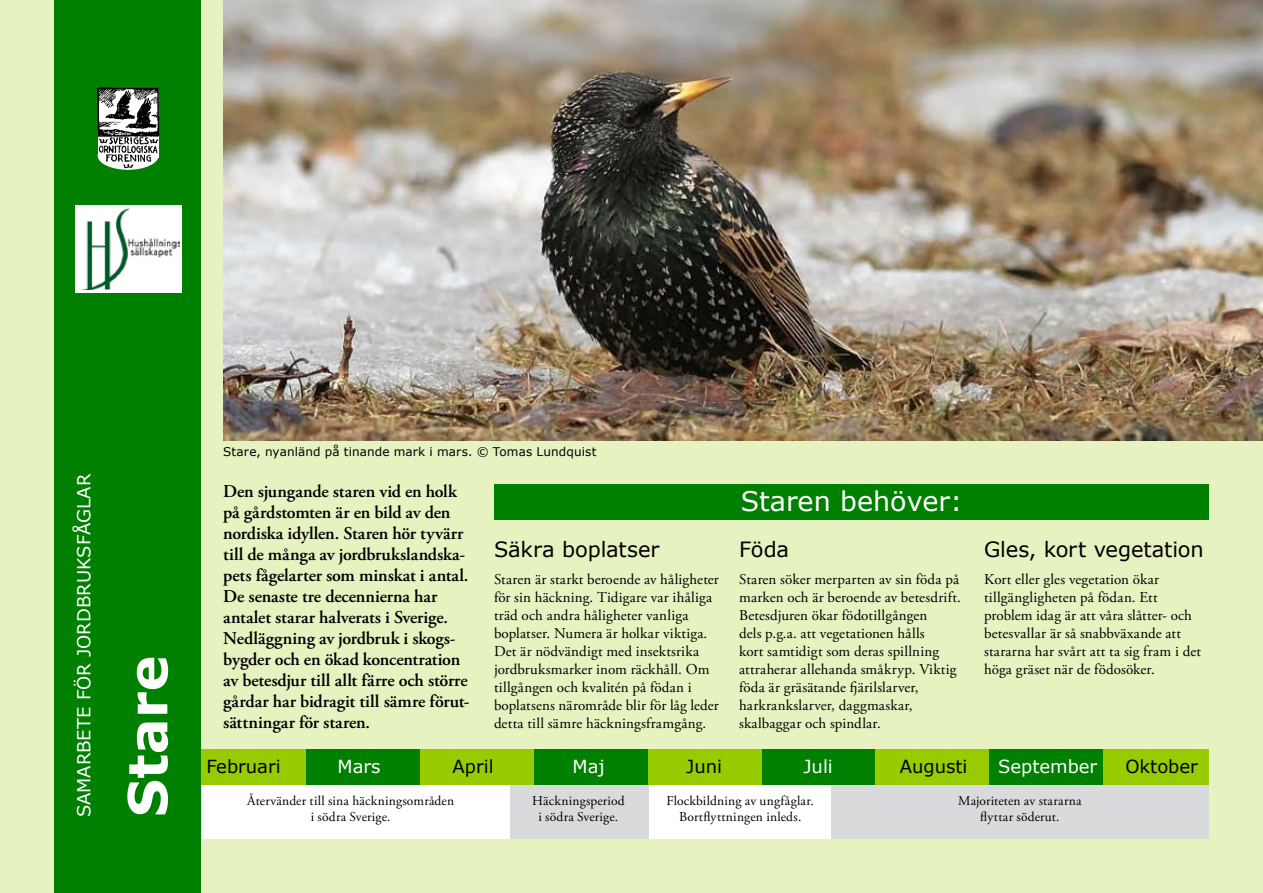
<style>
.page{position:relative;width:1263px;height:893px;background:#e6f2bf}
.page>*{position:absolute;margin:0;border:0;box-sizing:border-box;transform-origin:0 0}
.t1{font:700 54px "Verdana";color:#fff}
.t2{font:27px "Verdana";color:#fff}
.t3{font:21px "Verdana";letter-spacing:-.005em;color:#000}
.t4{font:600 18px/21px "Adobe Garamond Pro";letter-spacing:-.005em;color:#000}
.t5{font:18px "Verdana";color:#fff}
.t6{font:18px "Verdana";color:#000}
.t7{font:15px/18px "Adobe Garamond Pro";letter-spacing:.01em;color:#000}
.t8{font:13.5px/16.5px "Adobe Garamond Pro";letter-spacing:.015em;color:#000;text-align:center}
.t9{font:12px "Verdana";letter-spacing:.005em;color:#000}
</style>
<div class="page">
<div style="left:509px;top:783px;width:139px;height:55px;background:#d9dadb"></div>
<div style="left:202px;top:782px;width:307px;height:57px;background:#fff"></div>
<div style="left:306px;top:749px;width:114px;height:35px;background:#008000"></div>
<div style="left:831px;top:783px;width:377px;height:56px;background:#d9dadb"></div>
<div style="left:494px;top:485px;width:715px;height:35px;background:#008000"></div>
<div style="left:649px;top:783px;width:181px;height:56px;background:#fff"></div>
<img style="left:224px;top:0;width:1039px;height:441px">
<div style="left:420px;top:749px;width:114px;height:35px;background:#9c0"></div>
<div style="left:534px;top:749px;width:114px;height:35px;background:#008000"></div>
<div style="left:648px;top:749px;width:114px;height:35px;background:#9c0"></div>
<div style="left:762px;top:749px;width:113px;height:35px;background:#008000"></div>
<div style="left:875px;top:749px;width:114px;height:35px;background:#9c0"></div>
<div style="left:989px;top:749px;width:114px;height:35px;background:#008000"></div>
<div style="left:1103px;top:749px;width:106px;height:35px;background:#9c0"></div>
<div style="left:201px;top:749px;width:105px;height:35px;background:#9c0"></div>
<div style="left:55px;top:0;width:146px;height:893px;background:#008000"></div>
<img style="left:97px;top:87px;width:62px;height:83px">
<div style="left:75px;top:206px;width:107px;height:87px;background:#fff"></div>
<img style="left:83px;top:208px;width:96px;height:81px">
<p class="t5" style="left:73px;top:817px;width:345px;rotate:-90deg">SAMARBETE FÖR JORDBRUKSFÅGLAR</p>
<h1 class="t1" style="left:113px;top:817px;width:163px;rotate:-90deg">Stare</h1>
<p class="t9" style="left:223px;top:444px;width:375px">Stare, nyanländ på tinande mark i mars. © Tomas Lundquist</p>
<p class="t4" style="left:223px;top:481px;width:248px">Den sjungande staren vid en holk på gårdstomten är en bild av den nordiska idyllen. Staren hör tyvärr till de många av jordbrukslandska&shy;pets fågelarter som minskat i antal.<br>De senaste tre decennierna har antalet starar halverats i Sverige.<br>Nedläggning av jordbruk i skogs&shy;bygder och en ökad koncentration av betesdjur till allt färre och större gårdar har bidragit till sämre förut&shy;sättningar för staren.</p>
<h3 class="t3" style="left:494px;top:536px;width:167px">Säkra boplatser</h3>
<p class="t7" style="left:494px;top:571px;width:226px">Staren är starkt beroende av håligheter för sin häckning. Tidigare var ihåliga träd och andra håligheter vanliga boplatser. Numera är holkar viktiga.<br>Det är nödvändigt med insektsrika jordbruksmarker inom räckhåll. Om tillgången och kvalitén på födan i boplatsens närområde blir för låg leder detta till sämre häckningsframgång.</p>
<h2 class="t2" style="left:741px;top:484px;width:223px">Staren behöver:</h2>
<h3 class="t3" style="left:739px;top:536px;width:52px">Föda</h3>
<p class="t7" style="left:739px;top:571px;width:223px">Staren söker merparten av sin föda på marken och är beroende av betesdrift.<br>Betesdjuren ökar födotillgången<br>dels p.g.a. att vegetationen hålls<br>kort samtidigt som deras spillning attraherar allehanda småkryp. Viktig föda är gräsätande fjärilslarver, harkrankslarver, daggmaskar, skalbaggar och spindlar.</p>
<h3 class="t3" style="left:984px;top:536px;width:221px">Gles, kort vegetation</h3>
<p class="t7" style="left:984px;top:571px;width:218px">Kort eller gles vegetation ökar tillgängligheten på födan. Ett problem idag är att våra slåtter- och betesvallar är så snabbväxande att stararna har svårt att ta sig fram i det höga gräset när de födosöker.</p>
<p class="t6" style="left:206px;top:755px;width:76px">Februari</p>
<p class="t5" style="left:338px;top:755px;width:45px">Mars</p>
<p class="t6" style="left:452px;top:755px;width:43px">April</p>
<p class="t5" style="left:572px;top:755px;width:34px">Maj</p>
<p class="t6" style="left:686px;top:755px;width:37px">Juni</p>
<p class="t5" style="left:803px;top:755px;width:31px">Juli</p>
<p class="t6" style="left:900px;top:755px;width:69px">Augusti</p>
<p class="t5" style="left:998px;top:755px;width:101px">September</p>
<p class="t6" style="left:1125px;top:755px;width:74px">Oktober</p>
<p class="t8" style="left:247px;top:793px;width:208px">Återvänder till sina häckningsområden i södra Sverige.</p>
<p class="t8" style="left:532px;top:793px;width:94px">Häckningsperiod i södra Sverige.</p>
<p class="t8" style="left:958px;top:793px;width:125px">Majoriteten av stararna flyttar söderut.</p>
<p class="t8" style="left:666px;top:793px;width:149px">Flockbildning av ungfåglar.<br>Bortflyttningen inleds.</p>
</div>
